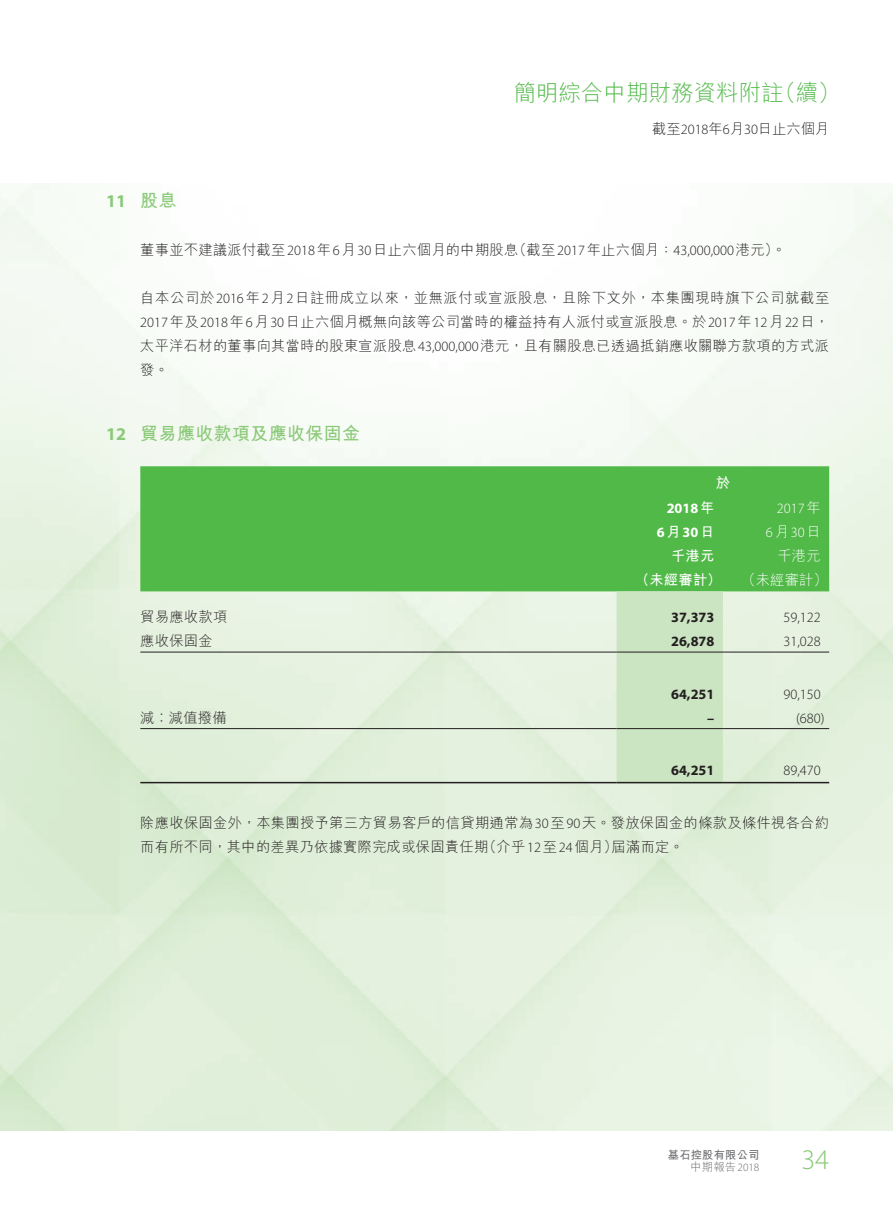
<style>
.page{position:relative;width:893px;height:1212px;background:#fff}
.page>*{position:absolute;margin:0;border:0;box-sizing:border-box;transform-origin:0 0}
.t1{font:300 28.5px "Myriad Pro";color:#8ac978}
.t2{font:300 22.5px "M Hei HK";color:#51b948}
._01_H1{font:700 18px "M Hei HK";letter-spacing:.02em;color:#8ac978}
._01_H1-2{font:700 18px "Myriad Pro";color:#8ac978}
._00_txt{font:300 14.25px/24px "M Hei HK";letter-spacing:.02em;color:#231f20;text-align:justify}
._50_Table_txt{font:300 14.25px "Myriad Pro";color:#231f20}
._00_txt-2{font:300 14.25px "Myriad Pro";color:#231f20}
._50_Table_txt-2{font:700 14.25px "Myriad Pro";color:#231f20}
._50_Table_txt-3{font:300 14.25px "M Hei HK";letter-spacing:.02em;color:#231f20}
._00_txt-3{font:300 14.25px "M Hei HK";color:#231f20}
._50_Table_txt-4{font:700 14.25px "M Hei HK";letter-spacing:.02em;color:#fff}
._50_Table_txt-5{font:300 14.25px "Myriad Pro";color:#fff}
._50_Table_txt-6{font:700 14.25px "Myriad Pro";color:#fff}
._50_Table_txt-7{font:300 14.25px "M Hei HK";letter-spacing:.02em;color:#fff}
.t3{font:700 11.25px "M Hei HK";letter-spacing:.02em;color:#6c6d70}
.t4{font:300 11.25px "M Hei HK";color:#6c6d70}
.s1{font-family:"Myriad Pro"}
.s2{font-family:"M Hei HK"}
</style>
<div class="page">
<div style="left:140px;top:466px;width:689px;height:125px;background:#51b948"></div>
<div style="left:617px;top:591px;width:106px;height:191px;background:#cbe4c1"></div>
<hr style="left:140px;top:652px;width:477px;height:1px;background:#231f20">
<hr style="left:617px;top:652px;width:106px;height:1px;background:#231f20">
<hr style="left:723px;top:652px;width:106px;height:1px;background:#231f20">
<hr style="left:140px;top:728px;width:477px;height:1px;background:#231f20">
<hr style="left:617px;top:728px;width:106px;height:1px;background:#231f20">
<hr style="left:723px;top:728px;width:106px;height:1px;background:#231f20">
<hr style="left:140px;top:782px;width:477px;height:1px;background:#231f20">
<hr style="left:617px;top:782px;width:106px;height:1px;background:#231f20">
<hr style="left:723px;top:782px;width:106px;height:1px;background:#231f20">
<h2 class="t2" style="left:774px;top:81px;width:68px">（續(</h2>
<h2 class="t2" style="left:514px;top:81px;width:271px">簡明綜合中期財務資料附註</h2>
<p class="_00_txt-3" style="left:652px;top:122px;width:178px">截至<span class="s1">2018</span>年月<span class="s1">6 30</span>日止六個月</p>
<p class="_01_H1-2" style="left:106px;top:190px;width:21px">11</p>
<p class="_01_H1" style="left:140px;top:188px;width:38px">股息</p>
<p class="_00_txt" style="left:140px;top:238px;width:379px">董事並不建議派付截至<span class="s1">2018</span>年<span class="s1">6</span>月<span class="s1">30</span>日止六個月的中期股息</p>
<p class="_00_txt" style="left:140px;top:286px;width:690px">自本公司於<span class="s1">2016</span>年<span class="s1">2</span>月<span class="s1">2</span>日註冊成立以來，並無派付或宣派股息，且除下文外，本集團現時旗下公司就截至<span class="s1">2017</span>年及<span class="s1">2018</span>年<span class="s1">6</span>月<span class="s1">30</span>日止六個月概無向該等公司當時的權益持有人派付或宣派股息。於<span class="s1">2017</span>年<span class="s1">12</span>月<span class="s1">22</span>日，太平洋石材的董事向其當時的股東宣派股息<span class="s1">43,000,000</span>港元，且有關股息已透過抵銷應收關聯方款項的方式派發。</p>
<p class="_00_txt-2" style="left:512px;top:242px;width:275px"><span class="s2">（截至</span>2017<span class="s2">年止六個月：</span>43,000,000<span class="s2">港元。(</span></p>
<p class="_01_H1-2" style="left:106px;top:423px;width:21px">12</p>
<p class="_01_H1" style="left:140px;top:421px;width:221px">貿易應收款項及應收保固金</p>
<p class="_50_Table_txt-3" style="left:140px;top:610px;width:88px">貿易應收款項</p>
<p class="_50_Table_txt-3" style="left:140px;top:634px;width:74px">應收保固金</p>
<p class="_50_Table_txt-3" style="left:140px;top:710px;width:88px">減︰減值撥備</p>
<p class="_50_Table_txt-4" style="left:716px;top:473px;width:16px">於</p>
<p class="_50_Table_txt-6" style="left:667px;top:498px;width:49px">2018<span class="s2">年</span></p>
<p class="_50_Table_txt-5" style="left:777px;top:499px;width:45px">2017 <span class="s2">年</span></p>
<p class="_50_Table_txt-6" style="left:657px;top:522px;width:59px">6<span class="s2">月</span>30<span class="s2">日</span></p>
<p class="_50_Table_txt-5" style="left:766px;top:523px;width:56px">6<span class="s2">月</span>30<span class="s2">日</span></p>
<p class="_50_Table_txt-4" style="left:671px;top:545px;width:45px">千港元</p>
<p class="_50_Table_txt-7" style="left:777px;top:548px;width:45px">千港元</p>
<p class="_50_Table_txt-4" style="left:635px;top:569px;width:88px">（未經審計）</p>
<p class="_50_Table_txt-7" style="left:741px;top:572px;width:88px">（未經審計(</p>
<p class="_50_Table_txt-2" style="left:671px;top:608px;width:45px">37,373</p>
<p class="_50_Table_txt" style="left:783px;top:609px;width:39px">59,122</p>
<p class="_50_Table_txt-2" style="left:671px;top:632px;width:45px">26,878</p>
<p class="_50_Table_txt" style="left:783px;top:633px;width:39px">31,028</p>
<p class="_50_Table_txt-2" style="left:671px;top:684px;width:45px">64,251</p>
<p class="_50_Table_txt" style="left:783px;top:685px;width:39px">90,150</p>
<p class="_50_Table_txt-2" style="left:707px;top:708px;width:9px">–</p>
<p class="_50_Table_txt" style="left:796px;top:709px;width:30px">)680(</p>
<p class="_50_Table_txt-2" style="left:671px;top:761px;width:45px">64,251</p>
<p class="_00_txt" style="left:612px;top:810px;width:219px;text-indent:-471px">除應收保固金外，本集團授予第三方貿易客戶的信貸期通常為<span class="s1">30</span>至<span class="s1">90</span>天。發放保固金的條款及條件視各合約屆滿而定。</p>
<p class="_50_Table_txt" style="left:783px;top:762px;width:39px">89,470</p>
<p class="_00_txt" style="left:482px;top:834px;width:137px">（介乎<span class="s1">12</span>至<span class="s1">24</span>個月）</p>
<p class="_00_txt" style="left:140px;top:834px;width:349px">而有所不同，其中的差異乃依據實際完成或保固責任期</p>
<p class="t3" style="left:668px;top:1146px;width:93px">基石控股有限公司</p>
<h1 class="t1" style="left:801px;top:1142px;width:29px">34</h1>
<p class="t4" style="left:690px;top:1161px;width:71px">中期報告<span class="s1">2018</span></p>
</div>
